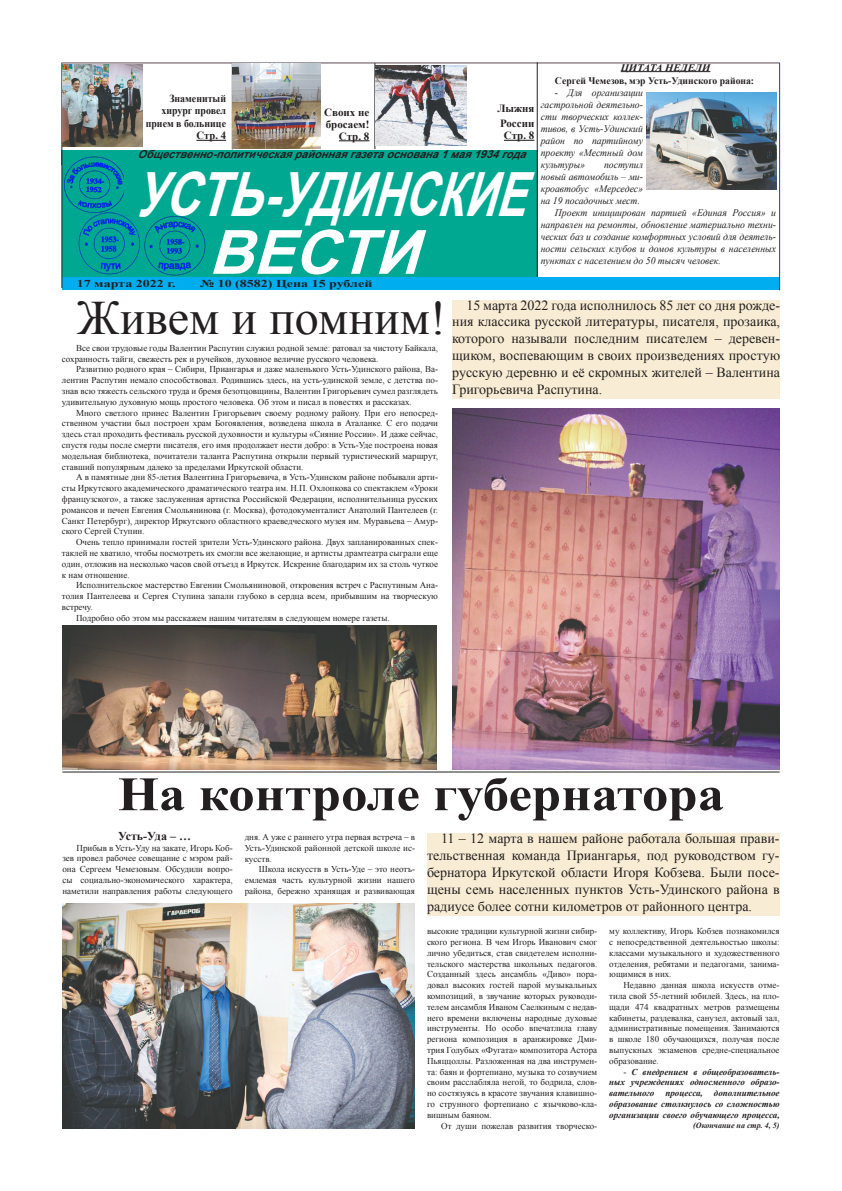
<style>
.page{position:relative;width:842px;height:1191px;background:#fff}
.page>*{position:absolute;margin:0;border:0;box-sizing:border-box;transform-origin:0 0}
.t1{font:italic 700 61px "Arial";color:#fff;scale:.79 1}
.t2{font:italic 700 61px "Arial";color:#fff}
.t3{font:700 48px "Times New Roman";color:#231f20;scale:1.1 1}
.t4{font:48px "Times New Roman";color:#231f20}
.t5{font:14px/16.8px "Times New Roman";color:#231f20;text-align:justify}
.t6{font:700 12px "Times New Roman";color:#231f20}
.t7{font:italic 700 11px "Arial";color:#231f20}
.t8{font:700 11px/12px "Times New Roman";color:#231f20}
.t9{font:700 10.8px/12.2px "Times New Roman";color:#231f20;text-align:right;scale:.92 1}
.t10{font:700 10.5px "Times New Roman";color:#231f20;scale:1.33 1}
.Стиль_абзаца_1{font:italic 10px/12px "Times New Roman";color:#231f20;text-align:justify}
.Стиль_абзаца_1-2{font:700 10px "Times New Roman";color:#231f20}
.t11{font:italic 700 10px "Times New Roman";color:#231f20;scale:1.06 1}
.t12{font:9px/10.8px "Times New Roman";color:#231f20;text-align:justify}
.t13{font:italic 700 9px/10.8px "Times New Roman";color:#231f20;text-align:justify}
.t14{font:italic 700 8px "Times New Roman";color:#231f20}
.s1{font-weight:400;font-style:normal}
</style>
<div class="page">
<div style="left:62px;top:164px;width:475px;height:117px;background:#00a891"></div>
<div style="left:62px;top:150px;width:476px;height:14px;background:#00a891"></div>
<div style="left:63px;top:277px;width:717px;height:13px;background:#00aeef"></div>
<img style="left:144px;top:216px;width:62px;height:59px">
<hr style="left:63px;top:62px;width:717px;height:1px;background:#5b4852">
<img style="left:78px;top:213px;width:62px;height:62px">
<hr style="left:339px;top:140px;width:30px;height:1px;background:#231f20">
<hr style="left:779px;top:63px;width:1px;height:227px;background:#253f8e">
<hr style="left:232px;top:63px;width:1px;height:86px;background:#231f20">
<hr style="left:537px;top:62px;width:1px;height:215px;background:#231f20">
<hr style="left:61px;top:62px;width:1px;height:226px;background:#231f20">
<svg style="left:197px;top:140px;width:29px;height:1px"></svg>
<hr style="left:621px;top:71px;width:89px;height:1px;background:#231f20">
<img style="left:64px;top:156px;width:59px;height:57px">
<hr style="left:504px;top:140px;width:30px;height:1px;background:#231f20">
<hr style="left:374px;top:63px;width:1px;height:86px;background:#231f20">
<img style="left:63px;top:64px;width:80px;height:83px">
<img style="left:375px;top:65px;width:91px;height:81px">
<img style="left:233px;top:64px;width:87px;height:84px">
<img style="left:646px;top:93px;width:131px;height:96px">
<div style="left:452px;top:300px;width:328px;height:98px;background:#f8edd4"></div>
<img style="left:62px;top:626px;width:375px;height:143px">
<img style="left:452px;top:408px;width:328px;height:361px">
<hr style="left:62px;top:771px;width:718px;height:1px;background:#231f20">
<div style="left:427px;top:833px;width:353px;height:83px;background:#f8edd4"></div>
<img style="left:62px;top:903px;width:353px;height:225px">
<p class="t11" style="left:621px;top:60px;width:86px">ЦИТАТА НЕДЕЛИ</p>
<p class="Стиль_абзаца_1-2" style="left:555px;top:74px;width:201px">Сергей Чемезов, мэр Усть-Удинского района:</p>
<p class="Стиль_абзаца_1" style="left:541px;top:86px;width:104px;text-indent:14px">- Для организации гастрольной деятельно&shy;сти творческих коллек&shy;тивов, в Усть-Удинский район по партийному проекту «Местный дом культуры»</p>
<p class="t9" style="left:146px;top:92px;width:89px">Знаменитый хирург провел прием в больнице</p>
<p class="t8" style="left:197px;top:129px;width:31px">Стр. 4</p>
<p class="t8" style="left:497px;top:102px;width:39px">Лыжня</p>
<p class="t8" style="left:500px;top:117px;width:36px">России</p>
<p class="t8" style="left:504px;top:129px;width:32px">Стр. 8</p>
<p class="t8" style="left:324px;top:106px;width:47px">Своих не бросаем!</p>
<p class="t8" style="left:339px;top:130px;width:32px">Стр. 8</p>
<p class="t7" style="left:137px;top:147px;width:395px">Общественно-политическаярайоннаягазетаоснована1мая1934года</p>
<p class="Стиль_абзаца_1" style="left:541px;top:158px;width:104px;text-indent:63px">поступил новый автомобиль – ми&shy;кроавтобус «Мерседес» на 19 посадочных мест.</p>
<p class="Стиль_абзаца_1" style="left:541px;top:206px;width:237px;text-indent:14px">Проект инициирован партией «Единая Россия» и направлен на ремонты, обновление материально техни&shy;ческих баз и создание комфортных условий для деятель&shy;ности сельских клубов и домов культуры в населенных пунктах с населением до 50 тысяч человек.</p>
<p class="t1" style="left:135px;top:154px;width:527px">УСТЬ-УДИНСКИЕ</p>
<p class="t2" style="left:208px;top:212px;width:236px">ВЕСТИ</p>
<p class="t10" style="left:77px;top:276px;width:76px">17 марта 2022 г.</p>
<p class="t10" style="left:200px;top:276px;width:131px">№ 10 (8582) Цена 15 рублей</p>
<p class="t4" style="left:77px;top:285px;width:371px">Живем и помним!</p>
<p class="t5" style="left:452px;top:296px;width:329px;text-indent:14px">15 марта 2022 года исполнилось 85 лет со дня рожде&shy;ния классика русской литературы, писателя, прозаика, которого называли последним писателем – деревен&shy;щиком, воспевающим в своих произведениях простую русскую деревню и её скромных жителей – Валентина Григорьевича Распутина.</p>
<p class="t12" style="left:62px;top:342px;width:378px;text-indent:14px">Все свои трудовые годы Валентин Распутин служил родной земле: ратовал за чистоту Байкала, сохранность тайги, свежесть рек и ручейков, духовное величие русского человека.</p>
<p class="t12" style="left:62px;top:364px;width:378px;text-indent:14px">Развитию родного края – Сибири, Приангарья и даже маленького Усть-Удинского района, Ва&shy;лентин Распутин немало способствовал. Родившись здесь, на усть-удинской земле, с детства по&shy;знав всю тяжесть сельского труда и бремя безотцовщины, Валентин Григорьевич сумел разглядеть удивительную духовную мощь простого человека. Об этом и писал в повестях и рассказах.</p>
<p class="t12" style="left:62px;top:407px;width:378px;text-indent:14px">Много светлого принес Валентин Григорьевич своему родному району. При его непосред&shy;ственном участии был построен храм Богоявления, возведена школа в Аталанке. С его подачи здесь стал проходить фестиваль русской духовности и культуры «Сияние России». И даже сейчас, спустя годы после смерти писателя, его имя продолжает нести добро: в Усть-Уде построена новая модельная библиотека, почитатели таланта Распутина открыли первый туристический маршрут, ставший популярным далеко за пределами Иркутской области.</p>
<p class="t12" style="left:62px;top:472px;width:378px;text-indent:14px">А в памятные дни 85-летия Валентина Григорьевича, в Усть-Удинском районе побывали арти&shy;сты Иркутского академического драматического театра им. Н.П. Охлопкова со спектаклем «Уроки французского», а также заслуженная артистка Российской Федерации, исполнительница русских романсов и печен Евгения Смольянинова (г. Москва), фотодокументалист Анатолий Пантелеев (г.<br>Санкт Петербург), директор Иркутского областного краеведческого музея им. Муравьева – Амур&shy;ского Сергей Ступин.</p>
<p class="t12" style="left:62px;top:536px;width:378px;text-indent:14px">Очень тепло принимали гостей зрители Усть-Удинского района. Двух запланированных спек&shy;таклей не хватило, чтобы посмотреть их смогли все желающие, и артисты драмтеатра сыграли еще один, отложив на несколько часов свой отъезд в Иркутск. Искренне благодарим их за столь чуткое к нам отношение.</p>
<p class="t12" style="left:62px;top:580px;width:378px;text-indent:14px">Исполнительское мастерство Евгении Смольяниновой, откровения встреч с Распутиным Ана&shy;толия Пантелеева и Сергея Ступина запали глубоко в сердца всем, прибывшим на творческую встречу.</p>
<p class="t12" style="left:76px;top:612px;width:315px">Подробно обо этом мы расскажем нашим читателям в следующем номере газеты.</p>
<p class="t3" style="left:118px;top:761px;width:553px">На контроле губернатора</p>
<p class="t5" style="left:427px;top:830px;width:354px;text-indent:14px">11 – 12 марта в нашем районе работала большая прави&shy;тельственная команда Приангарья, под руководством гу&shy;бернатора Иркутской области Игоря Кобзева. Были посе&shy;щены семь населенных пунктов Усть-Удинского района в радиусе более сотни километров от районного центра.</p>
<p class="t6" style="left:118px;top:827px;width:74px">Усть-Уда – …</p>
<p class="t12" style="left:62px;top:842px;width:172px;text-indent:14px">Прибыв в Усть-Уду на закате, Игорь Коб&shy;зев провел рабочее совещание с мэром рай&shy;она Сергеем Чемезовым. Обсудили вопро&shy;сы социально-экономического характера, наметили направления работы следующего</p>
<p class="t12" style="left:245px;top:831px;width:172px">дня. А уже с раннего утра первая встреча – в Усть-Удинской районной детской школе ис&shy;кусств.</p>
<p class="t12" style="left:245px;top:863px;width:172px;text-indent:14px">Школа искусств в Усть-Уде – это неотъ&shy;емлемая часть культурной жизни нашего района, бережно хранящая и развивающая</p>
<p class="t12" style="left:427px;top:925px;width:172px">высокие традиции культурной жизни сибир&shy;ского региона. В чем Игорь Иванович смог лично убедиться, став свидетелем исполни&shy;тельского мастерства школьных педагогов.<br>Созданный здесь ансамбль «Диво» пора&shy;довал высоких гостей парой музыкальных композиций, в звучание которых руководи&shy;телем ансамбля Иваном Саелкиным с недав&shy;него времени включены народные духовые инструменты. Но особо впечатлила главу региона композиция в аранжировке Дми&shy;трия Голубых «Фугата» композитора Астора Пьяццоллы. Разложенная на два инструмен&shy;та: баян и фортепиано, музыка то созвучием своим расслабляла негой, то бодрила, слов&shy;но состязуясь в красоте звучания клавишно&shy;го струнного фортепиано с язычково-кла&shy;вишным баяном.</p>
<p class="t12" style="left:441px;top:1120px;width:158px">От души пожелав развития творческо-</p>
<p class="t12" style="left:609px;top:925px;width:172px">му коллективу, Игорь Кобзев познакомился с непосредственной деятельностью школы: классами музыкального и художественного отделения, ребятами и педагогами, занима&shy;ющимися в них.</p>
<p class="t12" style="left:609px;top:979px;width:172px;text-indent:14px">Недавно данная школа искусств отме&shy;тила свой 55-летний юбилей. Здесь, на пло&shy;щади 474 квадратных метров размещены кабинеты, раздевалка, санузел, актовый зал, административные помещения. Занимаются в школе 180 обучающихся, получая после выпускных экзаменов средне-специальное образование.</p>
<p class="t13" style="left:609px;top:1066px;width:172px;text-indent:14px"><span class="s1">-</span> С внедрением в общеобразователь&shy;ных учреждениях односменного образо&shy;вательного процесса, дополнительное образование столкнулось со сложностью организации своего обучающего процесса,</p>
<p class="t14" style="left:693px;top:1119px;width:88px">(Окончание на стр. 4, 5)</p>
</div>
